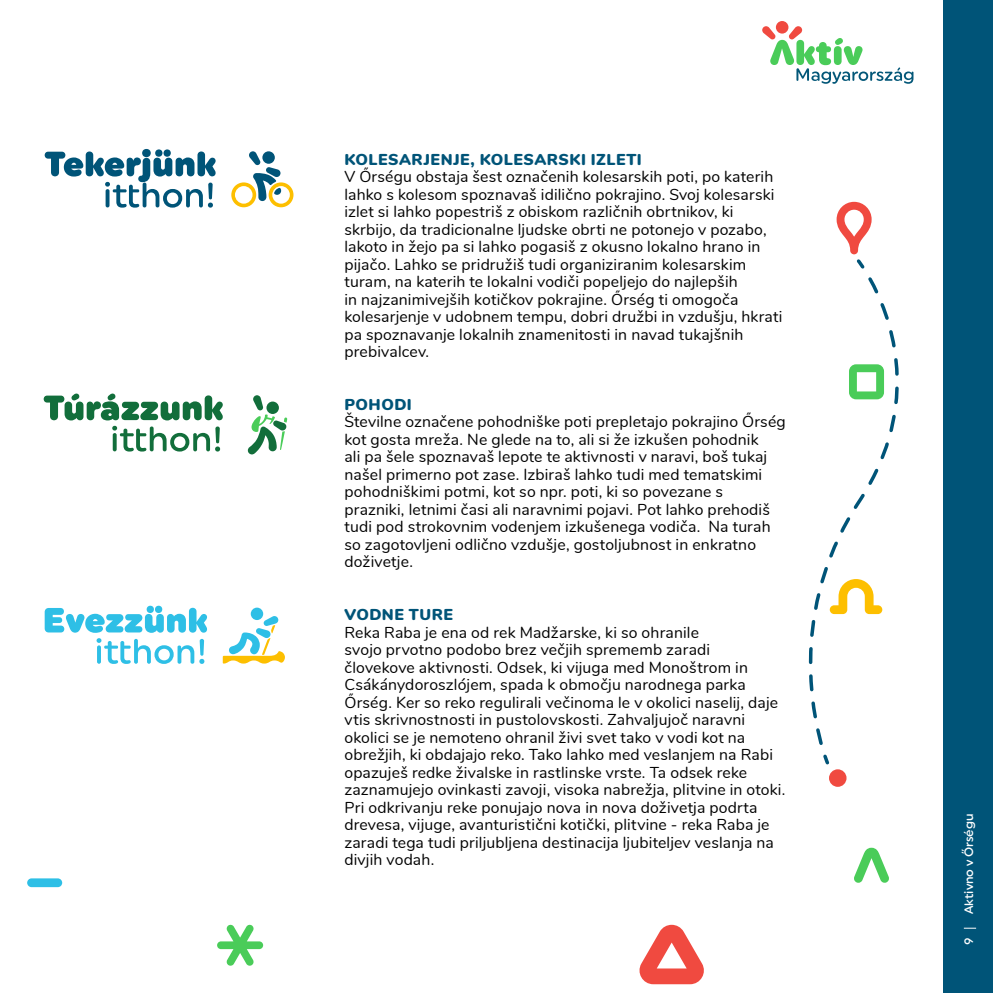
<style>
.page{position:relative;width:993px;height:993px;background:#fff}
.page>*{position:absolute;margin:0;border:0;box-sizing:border-box;transform-origin:0 0}
.t1{font:15.75px/17.5px "Nunito";letter-spacing:.01em;color:#000}
.t2{font:900 15.75px "Nunito";letter-spacing:.03em;color:#005478}
.t3{font:500 12.25px "Uniform Rnd";letter-spacing:-.005em;color:#fff}
</style>
<div class="page">
<div style="left:943px;top:0;width:49px;height:992px;background:#005478"></div>
<div style="left:27px;top:878px;width:35px;height:8px;background:#2ebfe6;border-radius:4px"></div>
<svg style="left:854px;top:847px;width:35px;height:36px"></svg>
<div style="left:828px;top:769px;width:18px;height:17px;background:#f04a40;border-radius:50%"></div>
<svg style="left:217px;top:924px;width:46px;height:41px"></svg>
<svg style="left:639px;top:924px;width:65px;height:59px"></svg>
<svg style="left:762px;top:21px;width:151px;height:63px"></svg>
<svg style="left:45px;top:605px;width:162px;height:27px"></svg>
<svg style="left:96px;top:638px;width:109px;height:26px"></svg>
<svg style="left:223px;top:607px;width:62px;height:56px"></svg>
<svg style="left:248px;top:395px;width:39px;height:59px"></svg>
<svg style="left:44px;top:393px;width:179px;height:58px"></svg>
<svg style="left:808px;top:202px;width:91px;height:563px"></svg>
<svg style="left:45px;top:149px;width:170px;height:59px"></svg>
<svg style="left:231px;top:151px;width:62px;height:56px"></svg>
<p class="t2" style="left:344px;top:147px;width:299px">KOLESARJENJE, KOLESARSKI IZLETI</p>
<p class="t1" style="left:344px;top:167px;width:439px">V Őrségu obstaja šest označenih kolesarskih poti, po katerih lahko s kolesom spoznavaš idilično pokrajino. Svoj kolesarski izlet si lahko popestriš z obiskom različnih obrtnikov, ki skrbijo, da tradicionalne ljudske obrti ne potonejo v pozabo, lakoto in žejo pa si lahko pogasiš z okusno lokalno hrano in pijačo. Lahko se pridružiš tudi organiziranim kolesarskim turam, na katerih te lokalni vodiči popeljejo do najlepših<br>in najzanimivejših kotičkov pokrajine. Őrség ti omogoča kolesarjenje v udobnem tempu, dobri družbi in vzdušju, hkrati pa spoznavanje lokalnih znamenitosti in navad tukajšnih prebivalcev.</p>
<p class="t2" style="left:344px;top:392px;width:69px">POHODI</p>
<p class="t1" style="left:344px;top:412px;width:442px">Številne označene pohodniške poti prepletajo pokrajino Őrség kot gosta mreža. Ne glede na to, ali si že izkušen pohodnik<br>ali pa šele spoznavaš lepote te aktivnosti v naravi, boš tukaj našel primerno pot zase. Izbiraš lahko tudi med tematskimi pohodniškimi potmi, kot so npr. poti, ki so povezane s prazniki, letnimi časi ali naravnimi pojavi. Pot lahko prehodiš tudi pod strokovnim vodenjem izkušenega vodiča. Na turah so zagotovljeni odlično vzdušje, gostoljubnost in enkratno doživetje.</p>
<p class="t2" style="left:344px;top:602px;width:110px">VODNE TURE</p>
<p class="t1" style="left:344px;top:622px;width:442px">Reka Raba je ena od rek Madžarske, ki so ohranile<br>svojo prvotno podobo brez večjih sprememb zaradi<br>človekove aktivnosti. Odsek, ki vijuga med Monoštrom in Csákánydoroszlójem, spada k območju narodnega parka Őrség. Ker so reko regulirali večinoma le v okolici naselij, daje vtis skrivnostnosti in pustolovskosti. Zahvaljujoč naravni okolici se je nemoteno ohranil živi svet tako v vodi kot na obrežjih, ki obdajajo reko. Tako lahko med veslanjem na Rabi opazuješ redke živalske in rastlinske vrste. Ta odsek reke zaznamujejo ovinkasti zavoji, visoka nabrežja, plitvine in otoki.<br>Pri odkrivanju reke ponujajo nova in nova doživetja podrta drevesa, vijuge, avanturistični kotički, plitvine - reka Raba je zaradi tega tudi priljubljena destinacija ljubiteljev veslanja na divjih vodah.</p>
<p class="t3" style="left:961px;top:905px;width:114px;rotate:-90deg">KTIVNO V ŐRSÉGU</p>
<p class="t3" style="left:961px;top:913px;width:102px;rotate:-90deg">Aktivno v Őrségu</p>
<p class="t3" style="left:961px;top:944px;width:9px;rotate:-90deg">9</p>
</div>
